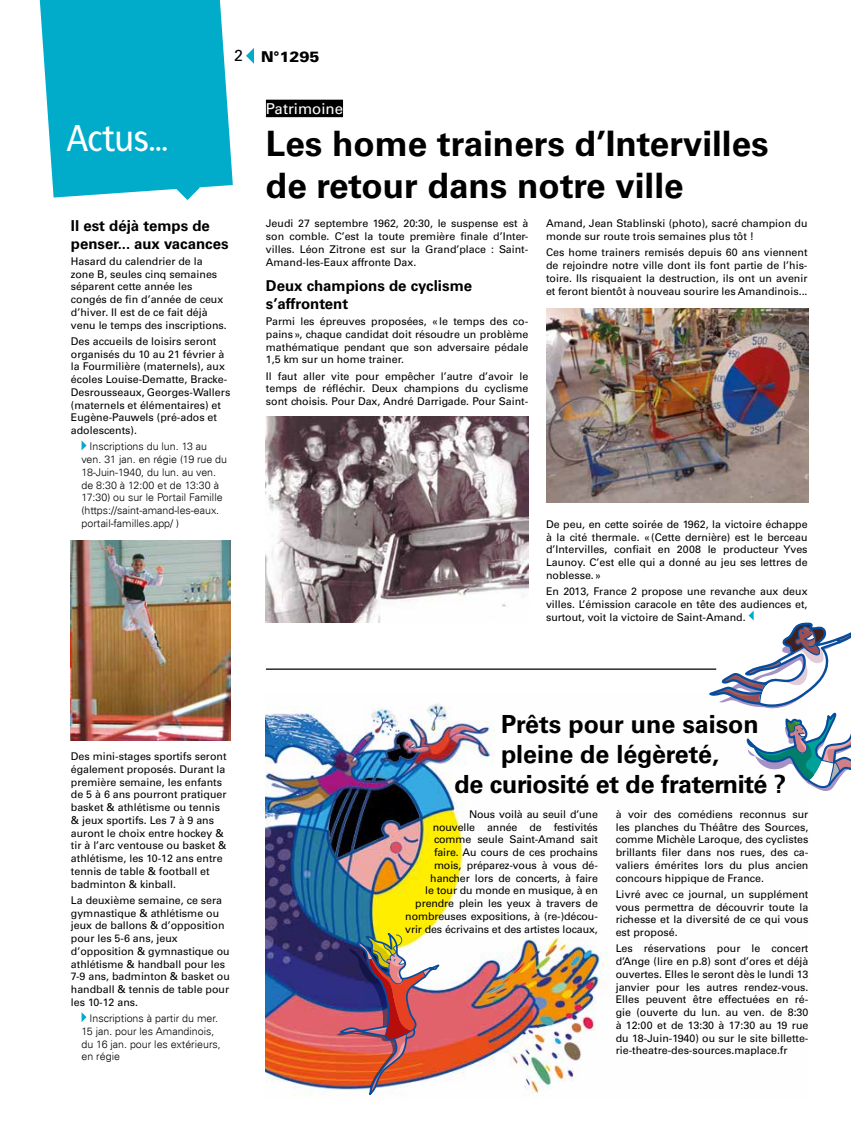
<style>
.page{position:relative;width:851px;height:1134px;background:#fff}
.page>*{position:absolute;margin:0;border:0;box-sizing:border-box;transform-origin:0 0}
.t1{font:37.5px "Francophil Sans";color:#fff}
.t2{font:700 35px/42px "Univers LT Std";color:#000}
.t3{font:700 25px "Univers LT Std";letter-spacing:-.01em;color:#000}
.t4{font:700 15px/18px "Univers LT Std";color:#000}
.t5{font:15px "Univers LT Std";color:#fff}
.t6{font:900 15px "Univers 75";color:#000}
.t7{font:10.62px/12.8px "Univers LT Std";color:#000;text-align:justify}
.t8{font:300 10.62px/12.8px "Univers LT";color:#000}
.s1{font-family:"Univers LT Std";font-weight:400;font-size:16px}
</style>
<div class="page">
<img style="left:266px;top:704px;width:344px;height:392px">
<img style="left:336px;top:932px;width:104px;height:163px">
<svg style="left:246px;top:48px;width:8px;height:16px"></svg>
<svg style="left:81px;top:440px;width:6px;height:10px"></svg>
<svg style="left:81px;top:1012px;width:6px;height:10px"></svg>
<div style="left:266px;top:100px;width:77px;height:17px;background:#000"></div>
<hr style="left:266px;top:668px;width:450px;height:2px;background:#000">
<img style="left:71px;top:540px;width:159px;height:201px">
<img style="left:546px;top:309px;width:262px;height:193px">
<img style="left:266px;top:416px;width:262px;height:206px">
<svg style="left:708px;top:610px;width:142px;height:181px"></svg>
<svg style="left:39px;top:0;width:194px;height:198px;background:#19b4ce"></svg>
<svg style="left:175px;top:176px;width:25px;height:24px"></svg>
<h3 class="t6" style="left:234px;top:47px;width:87px"><span class="s1">2</span> N°1295</h3>
<h1 class="t1" style="left:66px;top:116px;width:103px">Actus...</h1>
<h3 class="t4" style="left:71px;top:216px;width:159px">Il est déjà temps de penser... aux vacances</h3>
<p class="t7" style="left:71px;top:255px;width:157px;text-align:left">Hasard du calendrier de la zone B, seules cinq semaines séparent cette année les congés de fin d’année de ceux d’hiver. Il est de ce fait déjà venu le temps des inscriptions.</p>
<p class="t7" style="left:71px;top:335px;width:161px;text-align:left">Des accueils de loisirs seront organisés du 10 au 21 février à la Fourmilière (maternels), aux écoles Louise-Dematte, Bracke-<br>Desrousseaux, Georges-Wallers (maternels et élémentaires) et<br>Eugène-Pauwels (pré-ados et adolescents).</p>
<p class="t8" style="left:81px;top:440px;width:147px;text-indent:8px">Inscriptions du lun. 13 au ven. 31 jan. en régie (19 rue du<br>18-Juin-1940, du lun. au ven. de 8:30 à 12:00 et de 13:30 à<br>17:30) ou sur le Portail Famille (https://saint-amand-les-eaux. portail-familles.app/ )</p>
<h3 class="t5" style="left:266px;top:99px;width:79px">Patrimoine</h3>
<h2 class="t2" style="left:266px;top:123px;width:504px">Les home trainers d’Intervilles de retour dans notre ville</h2>
<p class="t7" style="left:266px;top:217px;width:264px">Jeudi 27 septembre 1962, 20:30, le suspense est à son comble. C’est la toute première finale d’Inter&shy;villes. Léon Zitrone est sur la Grand’place : Saint-Amand-les-Eaux affronte Dax.</p>
<h3 class="t4" style="left:266px;top:277px;width:208px">Deux champions de cyclisme s’affrontent</h3>
<p class="t7" style="left:266px;top:315px;width:264px">Parmi les épreuves proposées, «le temps des co&shy;pains», chaque candidat doit résoudre un problème mathématique pendant que son adversaire pédale 1,5 km sur un home trainer.</p>
<p class="t7" style="left:266px;top:369px;width:264px">Il faut aller vite pour empêcher l’autre d’avoir le temps de réfléchir. Deux champions du cyclisme sont choisis. Pour Dax, André Darrigade. Pour Saint-</p>
<p class="t7" style="left:546px;top:217px;width:263px">Amand, Jean Stablinski (photo), sacré champion du monde sur route trois semaines plus tôt !</p>
<p class="t7" style="left:546px;top:246px;width:263px">Ces home trainers remisés depuis 60 ans viennent de rejoindre notre ville dont ils font partie de l’his&shy;toire. Ils risquaient la destruction, ils ont un avenir et feront bientôt à nouveau sourire les Amandinois...</p>
<p class="t7" style="left:546px;top:518px;width:263px">De peu, en cette soirée de 1962, la victoire échappe à la cité thermale. «(Cette dernière) est le berceau d’Intervilles, confiait en 2008 le producteur Yves Launoy. C’est elle qui a donné au jeu ses lettres de noblesse.»</p>
<p class="t7" style="left:546px;top:585px;width:263px">En 2013, France 2 propose une revanche aux deux villes. L’émission caracole en tête des audiences et, surtout, voit la victoire de Saint-Amand.</p>
<p class="t7" style="left:71px;top:750px;width:157px;text-align:left">Des mini-stages sportifs seront également proposés. Durant la première semaine, les enfants de 5 à 6 ans pourront pratiquer basket &amp; athlétisme ou tennis &amp; jeux sportifs. Les 7 à 9 ans auront le choix entre hockey &amp; tir à l’arc ventouse ou basket &amp; athlétisme, les 10-12 ans entre tennis de table &amp; football et badminton &amp; kinball.</p>
<p class="t7" style="left:71px;top:894px;width:160px;text-align:left">La deuxième semaine, ce sera gymnastique &amp; athlétisme ou jeux de ballons &amp; d’opposition pour les 5-6 ans, jeux d’opposition &amp; gymnastique ou athlétisme &amp; handball pour les<br>7-9 ans, badminton &amp; basket ou handball &amp; tennis de table pour les 10-12 ans.</p>
<p class="t8" style="left:81px;top:1012px;width:141px;text-indent:8px">Inscriptions à partir du mer.<br>15 jan. pour les Amandinois, du 16 jan. pour les extérieurs, en régie</p>
<h3 class="t3" style="left:501px;top:709px;width:259px">Prêts pour une saison</h3>
<h3 class="t3" style="left:501px;top:739px;width:219px">pleine de légèreté,</h3>
<h3 class="t3" style="left:454px;top:769px;width:333px">de curiosité et de fraternité ?</h3>
<p class="t7" style="left:405px;top:808px;width:194px;text-align:right">Nous voilà au seuil d’une<br>nouvelle année de festivités comme seule Saint-Amand sait<br>faire. Au cours de ces prochains mois, préparez-vous à vous dé&shy;hancher lors de concerts, à faire<br>le tour du monde en musique, à en prendre plein les yeux à travers de nombreuses expositions, à (re-)décou&shy;vrir des écrivains et des artistes locaux,</p>
<p class="t7" style="left:615px;top:808px;width:194px">à voir des comédiens reconnus sur les planches du Théâtre des Sources, comme Michèle Laroque, des cyclistes brillants filer dans nos rues, des ca&shy;valiers émérites lors du plus ancien concours hippique de France.</p>
<p class="t7" style="left:615px;top:888px;width:194px">Livré avec ce journal, un supplément vous permettra de découvrir toute la richesse et la diversité de ce qui vous est proposé.</p>
<p class="t7" style="left:615px;top:942px;width:194px">Les réservations pour le concert d’Ange (lire en p.8) sont d’ores et déjà ouvertes. Elles le seront dès le lundi 13 janvier pour les autres rendez-vous.<br>Elles peuvent être effectuées en ré&shy;gie (ouverte du lun. au ven. de 8:30 à 12:00 et de 13:30 à 17:30 au 19 rue du 18-Juin-1940) ou sur le site billette&shy;rie-theatre-des-sources.maplace.fr</p>
</div>
